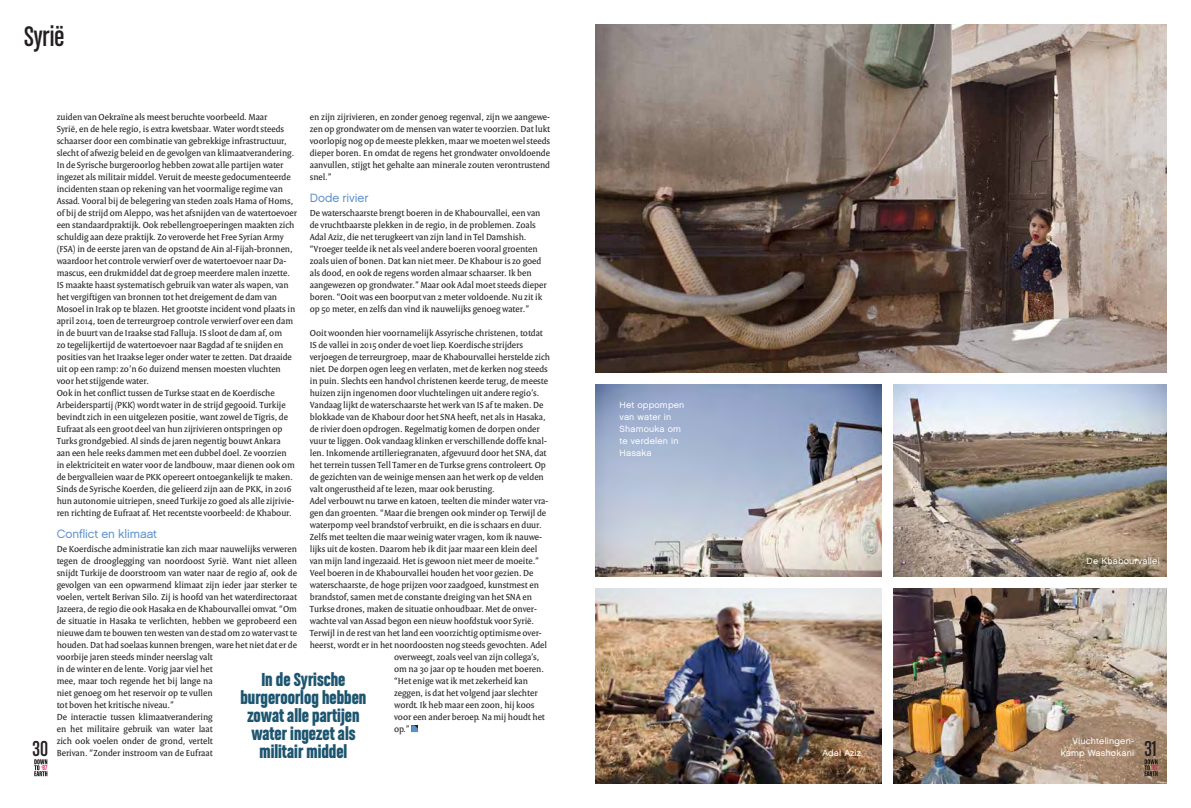
<style>
.page{position:relative;width:1191px;height:808px;background:#fff}
.page>*{position:absolute;margin:0;border:0;box-sizing:border-box;transform-origin:0 0}
.t1{font:30px "Chalet Comprime Cologne Sixty";color:#231f20}
.t2{font:23px "Chalet Comprime Cologne Eighty";color:#231f20}
.t3{font:20px/18px "Chalet Comprime Hong Kong Sixty";color:#1d5570;text-align:center}
.t4{font:12px "Chalet London Nineteen Sixty";letter-spacing:-.005em;color:#5d91cc}
.t5{font:9.5px/12px "Versa Pro";color:#231f20}
.t6{font:9px/12px "Chalet London Nineteen Sixty";letter-spacing:.02em;color:#fff}
.t7{font:7.7px "Chalet Comprime Cologne Seventy";color:#ec1163}
.s1{font-style:italic}
</style>
<div class="page">
<img style="left:894px;top:384px;width:273px;height:192px">
<img style="left:595px;top:384px;width:286px;height:192px">
<img style="left:894px;top:588px;width:273px;height:196px">
<img style="left:595px;top:588px;width:286px;height:196px">
<img style="left:595px;top:24px;width:572px;height:348px">
<svg style="left:1144px;top:759px;width:13px;height:17px"></svg>
<svg style="left:34px;top:759px;width:13px;height:17px"></svg>
<svg style="left:411px;top:725px;width:7px;height:7px"></svg>
<h1 class="t1" style="left:24px;top:20px;width:42px">Syrië</h1>
<p class="t5" style="left:57px;top:111px;width:242px">zuiden van Oekraïne als meest beruchte voorbeeld. Maar<br>Syrië, en de hele regio, is extra kwetsbaar. Water wordt steeds schaarser door een combinatie van gebrekkige infrastructuur, slecht of afwezig beleid en de gevolgen van klimaatverandering.<br>In de Syrische burgeroorlog hebben zowat alle partijen water ingezet als militair middel. Veruit de meeste gedocumenteerde incidenten staan op rekening van het voormalige regime van Assad. Vooral bij de belegering van steden zoals Hama of Homs, of bij de strijd om Aleppo, was het afsnijden van de watertoevoer een standaardpraktijk. Ook rebellengroeperingen maakten zich schuldig aan deze praktijk. Zo veroverde het Free Syrian Army (FSA) in de eerste jaren van de opstand de Ain al-Fijah-bronnen, waardoor het controle verwierf over de watertoevoer naar Da&shy;mascus, een drukmiddel dat de groep meerdere malen inzette.<br>IS maakte haast systematisch gebruik van water als wapen, van het vergiftigen van bronnen tot het dreigement de dam van Mosoel in Irak op te blazen. Het grootste incident vond plaats in april 2014, toen de terreurgroep controle verwierf over een dam in de buurt van de Iraakse stad Falluja. IS sloot de dam af, om<br>zo tegelijkertijd de watertoevoer naar Bagdad af te snijden en posities van het Iraakse leger onder water te zetten. Dat draaide uit op een ramp: zo’n 60 duizend mensen moesten vluchten voor het stijgende water.<br>Ook in het conflict tussen de Turkse staat en de Koerdische Arbeiderspartij <span class="s1">(</span>PKK) wordt water in de strijd gegooid. Turkije bevindt zich in een uitgelezen positie, want zowel de Tigris, de Eufraat als een groot deel van hun zijrivieren ontspringen op Turks grondgebied. Al sinds de jaren negentig bouwt Ankara<br>aan een hele reeks dammen met een dubbel doel. Ze voorzien<br>in elektriciteit en water voor de landbouw, maar dienen ook om de bergvalleien waar de PKK opereert ontoegankelijk te maken.<br>Sinds de Syrische Koerden, die gelieerd zijn aan de PKK, in 2016 hun autonomie uitriepen, sneed Turkije zo goed als alle zijrivie&shy;ren richting de Eufraat af. Het recentste voorbeeld: de Khabour.</p>
<p class="t4" style="left:57px;top:526px;width:102px">Conflict en klimaat</p>
<p class="t5" style="left:57px;top:543px;width:242px;text-align:justify">De Koerdische administratie kan zich maar nauwelijks verweren tegen de drooglegging van noordoost Syrië. Want niet alleen snijdt Turkije de doorstroom van water naar de regio af, ook de gevolgen van een opwarmend klimaat zijn ieder jaar sterker te voelen, vertelt Berivan Silo. Zij is hoofd van het waterdirectoraat Jazeera, de regio die ook Hasaka en de Khabourvallei omvat. “Om de situatie in Hasaka te verlichten, hebben we geprobeerd een nieuwe dam te bouwen ten westen van de stad om zo water vast te houden. Dat had soelaas kunnen brengen, ware het niet dat er de</p>
<p class="t5" style="left:310px;top:111px;width:242px;text-align:justify">en zijn zijrivieren, en zonder genoeg regenval, zijn we aangewe&shy;zen op grondwater om de mensen van water te voorzien. Dat lukt voorlopig nog op de meeste plekken, maar we moeten wel steeds dieper boren. En omdat de regens het grondwater onvoldoende aanvullen, stijgt het gehalte aan minerale zouten verontrustend snel.”</p>
<p class="t4" style="left:310px;top:190px;width:60px">Dode rivier</p>
<p class="t5" style="left:310px;top:207px;width:238px">De waterschaarste brengt boeren in de Khabourvallei, een van de vruchtbaarste plekken in de regio, in de problemen. Zoals Adal Aziz, die net terugkeert van zijn land in Tel Damshish. “Vroeger teelde ik net als veel andere boeren vooral groenten zoals uien of bonen. Dat kan niet meer. De Khabour is zo goed als dood, en ook de regens worden almaar schaarser. Ik ben aangewezen op grondwater.” Maar ook Adal moet steeds dieper boren. “Ooit was een boorput van 2 meter voldoende. Nu zit ik op 50 meter, en zelfs dan vind ik nauwelijks genoeg water.”</p>
<p class="t5" style="left:310px;top:327px;width:242px">Ooit woonden hier voornamelijk Assyrische christenen, totdat IS de vallei in 2015 onder de voet liep. Koerdische strijders verjoegen de terreurgroep, maar de Khabourvallei herstelde zich niet. De dorpen ogen leeg en verlaten, met de kerken nog steeds in puin. Slechts een handvol christenen keerde terug, de meeste huizen zijn ingenomen door vluchtelingen uit andere regio’s.<br>Vandaag lijkt de waterschaarste het werk van IS af te maken. De blokkade van de Khabour door het SNA heeft, net als in Hasaka, de rivier doen opdrogen. Regelmatig komen de dorpen onder vuur te liggen. Ook vandaag klinken er verschillende doffe knal&shy;len. Inkomende artilleriegranaten, afgevuurd door het SNA, dat het terrein tussen Tell Tamer en de Turkse grens controleert. Op de gezichten van de weinige mensen aan het werk op de velden valt ongerustheid af te lezen, maar ook berusting.<br>Adel verbouwt nu tarwe en katoen, teelten die minder water vra&shy;gen dan groenten. “Maar die brengen ook minder op. Terwijl de waterpomp veel brandstof verbruikt, en die is schaars en duur.<br>Zelfs met teelten die maar weinig water vragen, kom ik nauwe&shy;lijks uit de kosten. Daarom heb ik dit jaar maar een klein deel van mijn land ingezaaid. Het is gewoon niet meer de moeite.” Veel boeren in de Khabourvallei houden het voor gezien. De waterschaarste, de hoge prijzen voor zaadgoed, kunstmest en brandstof, samen met de constante dreiging van het SNA en Turkse drones, maken de situatie onhoudbaar. Met de onver&shy;wachte val van Assad begon een nieuw hoofdstuk voor Syrië.<br>Terwijl in de rest van het land een voorzichtig optimisme over&shy;heerst, wordt er in het noordoosten nog steeds gevochten. Adel</p>
<p class="t6" style="left:619px;top:399px;width:66px">Het oppompen van water in<br>Shamouka om te verdelen in<br>Hasaka</p>
<p class="t6" style="left:1086px;top:555px;width:75px">De Khabourvallei</p>
<p class="t5" style="left:57px;top:651px;width:157px">voorbije jaren steeds minder neerslag valt in de winter en de lente. Vorig jaar viel het mee, maar toch regende het bij lange na niet genoeg om het reservoir op te vullen tot boven het kritische niveau.”<br>De interactie tussen klimaatverandering en het militaire gebruik van water laat zich ook voelen onder de grond, vertelt Berivan. “Zonder instroom van de Eufraat</p>
<p class="t5" style="left:394px;top:651px;width:152px">overweegt, zoals veel van zijn collega’s, om na 30 jaar op te houden met boeren. “Het enige wat ik met zekerheid kan zeggen, is dat het volgend jaar slechter wordt. Ik heb maar een zoon, hij koos voor een ander beroep. Na mij houdt het op.”</p>
<h3 class="t3" style="left:240px;top:670px;width:127px">In de Syrische burgeroorlog hebben zowat alle partijen water ingezet als militair middel</h3>
<p class="t6" style="left:1072px;top:735px;width:63px">Vluchtelingen-</p>
<h2 class="t2" style="left:33px;top:736px;width:17px">30</h2>
<h2 class="t2" style="left:1144px;top:736px;width:14px">31</h2>
<p class="t7" style="left:1151px;top:763px;width:8px"><sup>#</sup>87</p>
<p class="t6" style="left:822px;top:747px;width:40px">Adal Aziz</p>
<p class="t6" style="left:1060px;top:747px;width:75px">kamp Washokani</p>
<p class="t7" style="left:41px;top:763px;width:8px"><sup>#</sup>87</p>
</div>
